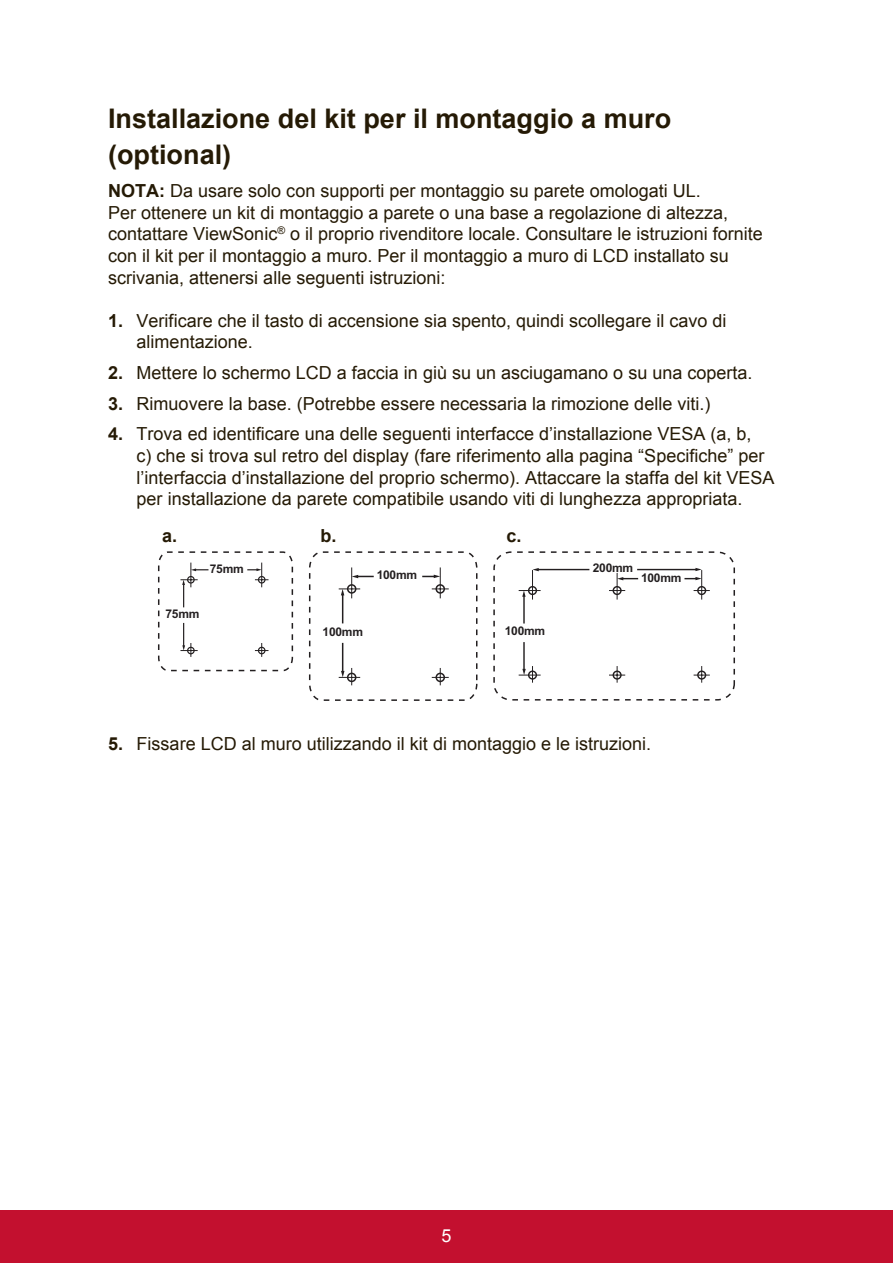
<style>
.page{position:relative;width:893px;height:1263px;background:#fff}
.page>*{position:absolute;margin:0;border:0;box-sizing:border-box;transform-origin:0 0}
.t1{font:700 27px/35.8px "Arial";color:#251a05}
.t2{font:18px/21.6px "Arial";color:#251a05}
.t3{font:700 18px "Arial";color:#251a05}
.t4{font:18px "Arial";color:#fff}
.t5{font:700 12px "Arial";letter-spacing:-.02em;color:#231f20}
.s1{font-weight:700}
</style>
<div class="page">
<div style="left:0;top:1210px;width:892px;height:53px;background:#c3102f"></div>
<svg style="left:158px;top:551px;width:136px;height:121px"></svg>
<svg style="left:308px;top:551px;width:170px;height:150px"></svg>
<hr style="left:537px;top:569px;width:52px;height:1px;background:#231f20">
<svg style="left:518px;top:568px;width:22px;height:114px"></svg>
<svg style="left:609px;top:568px;width:100px;height:114px"></svg>
<div style="left:493px;top:551px;width:241px;height:149px;border:2px dashed #231f20;border-radius:17px"></div>
<h1 class="t1" style="left:108px;top:101px;width:564px">Installazione del kit per il montaggio a muro (optional)</h1>
<p class="t2" style="left:108px;top:180px;width:655px"><span class="s1">NOTA:</span> Da usare solo con supporti per montaggio su parete omologati UL.<br>Per ottenere un kit di montaggio a parete o una base a regolazione di altezza, contattare ViewSonic<sup>®</sup> o il proprio rivenditore locale. Consultare le istruzioni fornite con il kit per il montaggio a muro. Per il montaggio a muro di LCD installato su scrivania, attenersi alle seguenti istruzioni:</p>
<p class="t2" style="left:136px;top:310px;width:591px;text-indent:-28px"><span class="s1">1.</span> Verificare che il tasto di accensione sia spento, quindi scollegare il cavo di alimentazione.</p>
<p class="t2" style="left:108px;top:362px;width:645px"><span class="s1">2.</span> Mettere lo schermo LCD a faccia in giù su un asciugamano o su una coperta.</p>
<p class="t2" style="left:108px;top:393px;width:603px"><span class="s1">3.</span> Rimuovere la base. (Potrebbe essere necessaria la rimozione delle viti.)</p>
<p class="t2" style="left:136px;top:423px;width:639px;text-indent:-28px"><span class="s1">4.</span> Trova ed identificare una delle seguenti interfacce d’installazione VESA (a, b,<br>c) che si trova sul retro del display (fare riferimento alla pagina “Specifiche” per l’interfaccia d’installazione del proprio schermo). Attaccare la staffa del kit VESA per installazione da parete compatibile usando viti di lunghezza appropriata.</p>
<p class="t3" style="left:162px;top:523px;width:17px">a.</p>
<p class="t3" style="left:320px;top:523px;width:18px">b.</p>
<p class="t3" style="left:506px;top:523px;width:17px">c.</p>
<p class="t5" style="left:210px;top:561px;width:35px">75mm</p>
<p class="t5" style="left:165px;top:606px;width:35px">75mm</p>
<p class="t5" style="left:376px;top:567px;width:42px">100mm</p>
<p class="t5" style="left:322px;top:623px;width:42px">100mm</p>
<p class="t5" style="left:504px;top:623px;width:42px">100mm</p>
<p class="t5" style="left:592px;top:560px;width:42px">200mm</p>
<p class="t5" style="left:640px;top:569px;width:42px">100mm</p>
<p class="t2" style="left:108px;top:733px;width:544px"><span class="s1">5.</span> Fissare LCD al muro utilizzando il kit di montaggio e le istruzioni.</p>
<p class="t4" style="left:441px;top:1223px;width:12px">5</p>
</div>
